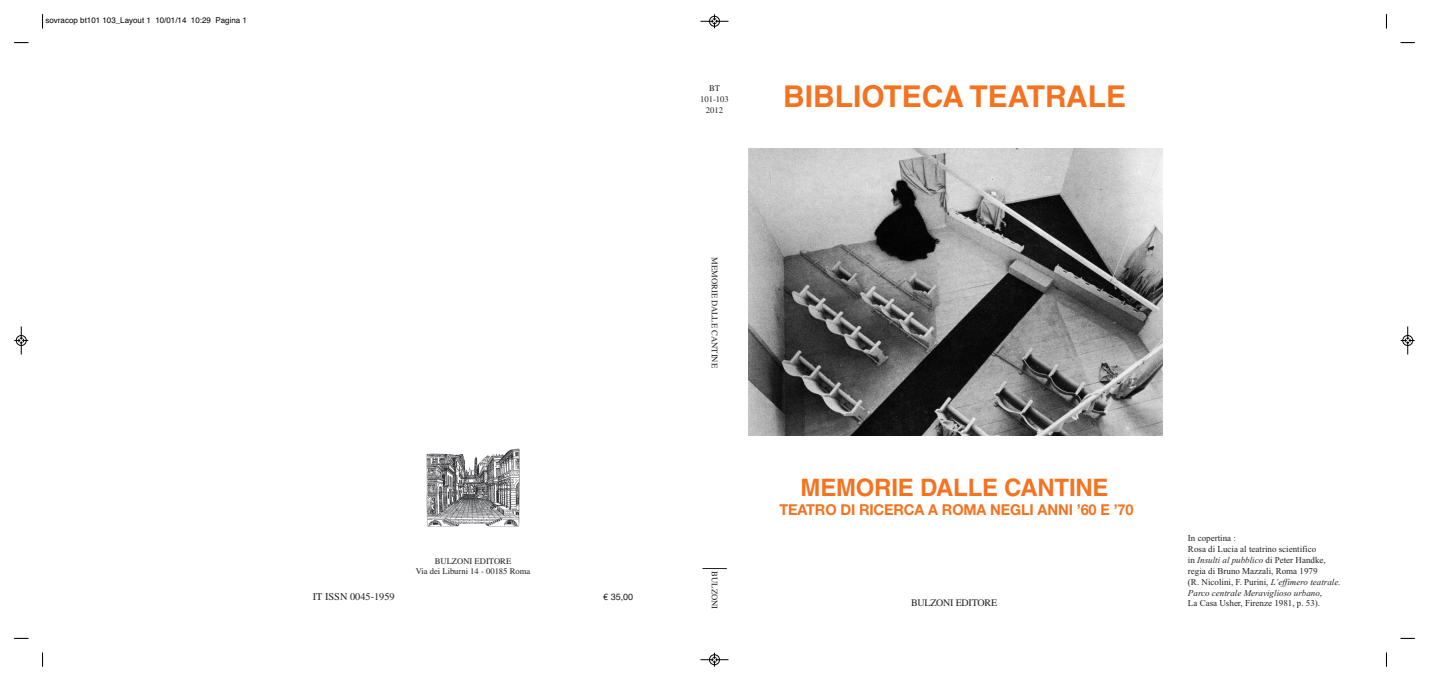
<style>
.page{position:relative;width:1429px;height:681px;background:#fff}
.page>*{position:absolute;margin:0;border:0;box-sizing:border-box;transform-origin:0 0}
.t1{font:700 30px "Helvetica LT Std";color:#f47321}
.t2{font:700 24px "Helvetica LT Std";letter-spacing:-.01em;color:#f47321}
.t3{font:700 15px "Helvetica Neue LT Std";letter-spacing:-.01em;color:#f47321}
.t4{font:10.3px "Times LT Std";color:#231f20}
.t5{font:10px "Times LT Std";letter-spacing:-.02em;color:#231f20}
.t6{font:9px/10.8px "Times New Roman";color:#231f20}
.t7{font:9px "Helvetica LT Std";color:#231f20}
.t8{font:8.6px/11px "Times LT Std";color:#231f20;text-align:center}
.t9{font:8px "Helvetica";color:#000}
.s1{font-style:italic}
</style>
<div class="page">
<img style="left:748px;top:149px;width:414px;height:286px">
<svg style="left:702px;top:568px;width:25px;height:1px"></svg>
<img style="left:427px;top:448px;width:93px;height:78px">
<svg style="left:42px;top:14px;width:1px;height:14px"></svg>
<svg style="left:14px;top:42px;width:14px;height:1px"></svg>
<svg style="left:1386px;top:14px;width:1px;height:14px"></svg>
<svg style="left:1400px;top:42px;width:14px;height:1px"></svg>
<svg style="left:42px;top:652px;width:1px;height:14px"></svg>
<svg style="left:14px;top:637px;width:14px;height:2px"></svg>
<svg style="left:1386px;top:652px;width:1px;height:14px"></svg>
<svg style="left:1400px;top:637px;width:14px;height:2px"></svg>
<svg style="left:700px;top:14px;width:28px;height:14px"></svg>
<svg style="left:700px;top:652px;width:28px;height:14px"></svg>
<svg style="left:14px;top:326px;width:14px;height:28px"></svg>
<svg style="left:1400px;top:326px;width:14px;height:28px"></svg>
<p class="t9" style="left:46px;top:17px;width:203px">sovracop bt101 103_Layout 1 10/01/14 10:29 Pagina 1</p>
<p class="t8" style="left:416px;top:555px;width:116px;line-height:10px">BULZONI EDITORE<br>Via dei Liburni 14 - 00185 Roma</p>
<p class="t4" style="left:313px;top:590px;width:83px">IT ISSN 0045-1959</p>
<p class="t7" style="left:603px;top:593px;width:32px">€ 35,00</p>
<p class="t8" style="left:700px;top:82px;width:30px">BT<br>101-103<br>2012</p>
<h1 class="t1" style="left:783px;top:85px;width:344px">BIBLIOTECA TEATRALE</h1>
<p class="t8" style="left:720px;top:257px;width:112px;rotate:90deg">MEMORIE DALLE CANTINE</p>
<p class="t8" style="left:720px;top:571px;width:39px;rotate:90deg">BULZONI</p>
<h2 class="t2" style="left:800px;top:478px;width:309px">MEMORIE DALLE CANTINE</h2>
<h3 class="t3" style="left:779px;top:500px;width:356px">TEATRO DI RICERCA A ROMA NEGLI ANNI ’60 E ’70</h3>
<p class="t5" style="left:911px;top:596px;width:88px">BULZONI EDITORE</p>
<p class="t6" style="left:1188px;top:533px;width:154px">In copertina :<br>Rosa di Lucia al teatrino scientifico<br>in <span class="s1">Insulti al pubblico</span> di Peter Handke, regia di Bruno Mazzali, Roma 1979<br>(R. Nicolini, F. Purini, <span class="s1">L’effimero teatrale.<br>Parco centrale Meraviglioso urbano</span>,<br>La Casa Usher, Firenze 1981, p. 53).</p>
</div>
